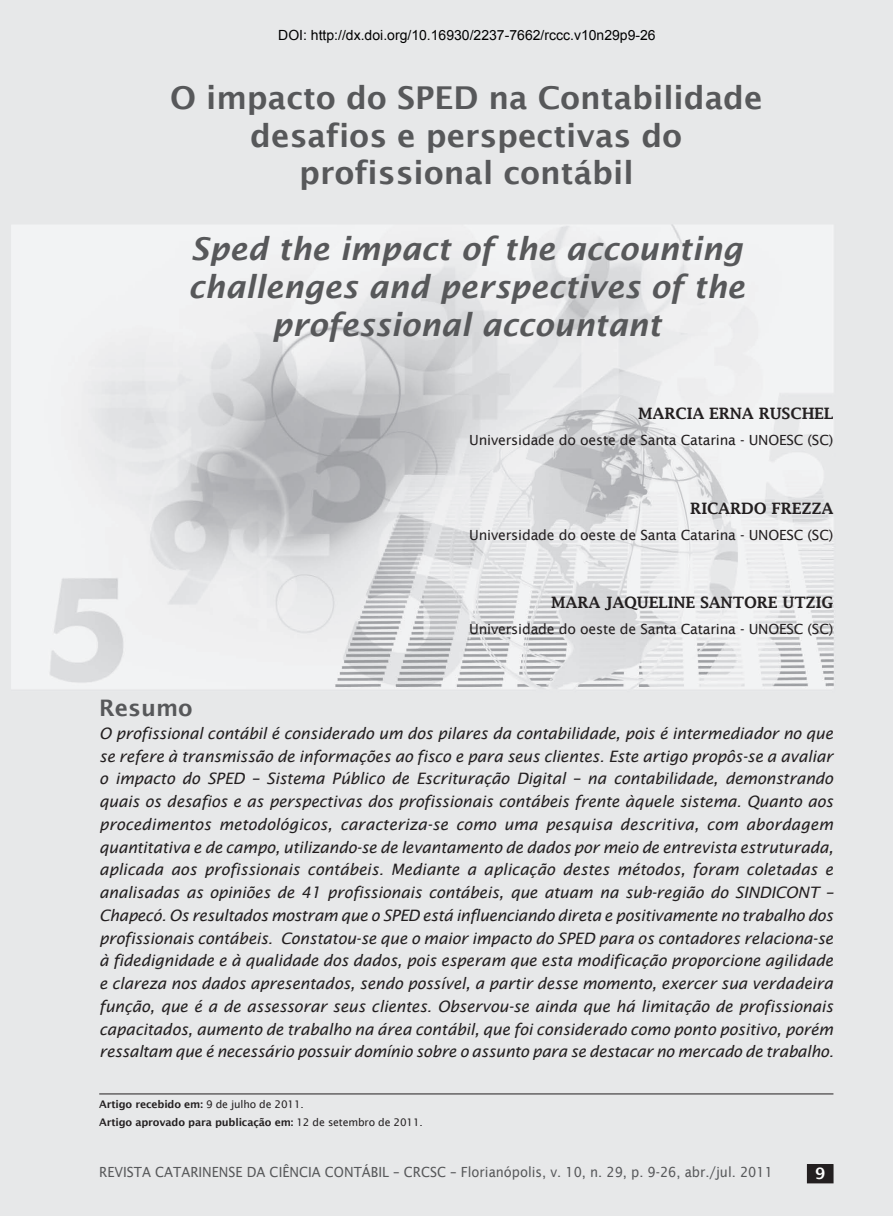
<style>
.page{position:relative;width:893px;height:1216px;background:#fff}
.page>*{position:absolute;margin:0;border:0;box-sizing:border-box;transform-origin:0 0}
.t1{font:italic 600 31.5px/37.8px "Lucida Sans";color:#57585a;text-align:center}
.t2{font:600 31.5px/37.8px "Lucida Sans";color:#57585a;text-align:center}
.t3{font:600 22.75px "Lucida Sans";color:#57585a}
.t4{font:italic 15.75px/22.8px "Lucida Sans";letter-spacing:-.02em;color:#231f20;text-align:justify}
.t5{font:600 15.75px "Lucida Fax";letter-spacing:-.015em;color:#231f20}
.t6{font:600 15.75px "Lucida Sans";color:#fff}
.t7{font:14px "Lucida Sans";letter-spacing:-.015em;color:#231f20}
.t8{font:14px "Lucida Sans";color:#57585a;scale:.93 1}
.t9{font:14px "Arial";color:#000}
.t10{font:600 10.5px/17.5px "Lucida Sans";letter-spacing:-.015em;color:#231f20}
.s1{font-weight:400}
</style>
<div class="page">
<img style="left:0;top:0;width:893px;height:1215px">
<div style="left:807px;top:1164px;width:26px;height:18px;background:#231f20"></div>
<div style="left:807px;top:1164px;width:26px;height:19px;border:1px solid #231f20"></div>
<hr style="left:99px;top:1093px;width:734px;height:1px;background:#231f20">
<p class="t9" style="left:278px;top:26px;width:379px">DOI: http://dx.doi.org/10.16930/2237-7662/rccc.v10n29p9-26</p>
<h1 class="t2" style="left:170px;top:78px;width:594px">O impacto do sped na Contabilidade desafios e perspectivas do profissional contábil</h1>
<h1 class="t1" style="left:188px;top:230px;width:558px">Sped the impact of the accounting challenges and perspectives of the professional accountant</h1>
<p class="t5" style="left:638px;top:404px;width:197px">MARCIA ERNA RUSCHEL</p>
<p class="t7" style="left:469px;top:432px;width:366px">Universidade do oeste de Santa Catarina - UNOESC (SC)</p>
<p class="t5" style="left:690px;top:499px;width:145px">RICARDO FREZZA</p>
<p class="t7" style="left:469px;top:526px;width:366px">Universidade do oeste de Santa Catarina - UNOESC (SC)</p>
<p class="t5" style="left:551px;top:593px;width:284px">MARA JAQUELINE SANTORE UTZIG</p>
<p class="t7" style="left:469px;top:621px;width:366px">Universidade do oeste de Santa Catarina - UNOESC (SC)</p>
<h2 class="t3" style="left:99px;top:695px;width:95px">Resumo</h2>
<p class="t4" style="left:99px;top:721px;width:736px">O profissional contábil é considerado um dos pilares da contabilidade, pois é intermediador no que se refere à transmissão de informações ao fisco e para seus clientes. Este artigo propôs-se a avaliar o impacto do SPED – Sistema Público de Escrituração Digital – na contabilidade, demonstrando quais os desafios e as perspectivas dos profissionais contábeis frente àquele sistema. Quanto aos procedimentos metodológicos, caracteriza-se como uma pesquisa descritiva, com abordagem quantitativa e de campo, utilizando-se de levantamento de dados por meio de entrevista estruturada, aplicada aos profissionais contábeis. Mediante a aplicação destes métodos, foram coletadas e analisadas as opiniões de 41 profissionais contábeis, que atuam na sub-região do SINDICONT – Chapecó. Os resultados mostram que o SPED está influenciando direta e positivamente no trabalho dos profissionais contábeis. Constatou-se que o maior impacto do SPED para os contadores relaciona-se à fidedignidade e à qualidade dos dados, pois esperam que esta modificação proporcione agilidade e clareza nos dados apresentados, sendo possível, a partir desse momento, exercer sua verdadeira função, que é a de assessorar seus clientes. Observou-se ainda que há limitação de profissionais capacitados, aumento de trabalho na área contábil, que foi considerado como ponto positivo, porém ressaltam que é necessário possuir domínio sobre o assunto para se destacar no mercado de trabalho.</p>
<p class="t10" style="left:99px;top:1095px;width:325px">Artigo recebido em: <span class="s1">9 de julho de 2011.<br></span>Artigo aprovado para publicação em: <span class="s1">12 de setembro de 2011.</span></p>
<p class="t8" style="left:99px;top:1163px;width:726px">Revista Catarin ense da Ci ência Contábi l – CRCSC – Florianópolis, v. 10, n. 29, p. 9-26, abr./jul. 2011</p>
<p class="t6" style="left:815px;top:1163px;width:12px">9</p>
</div>
